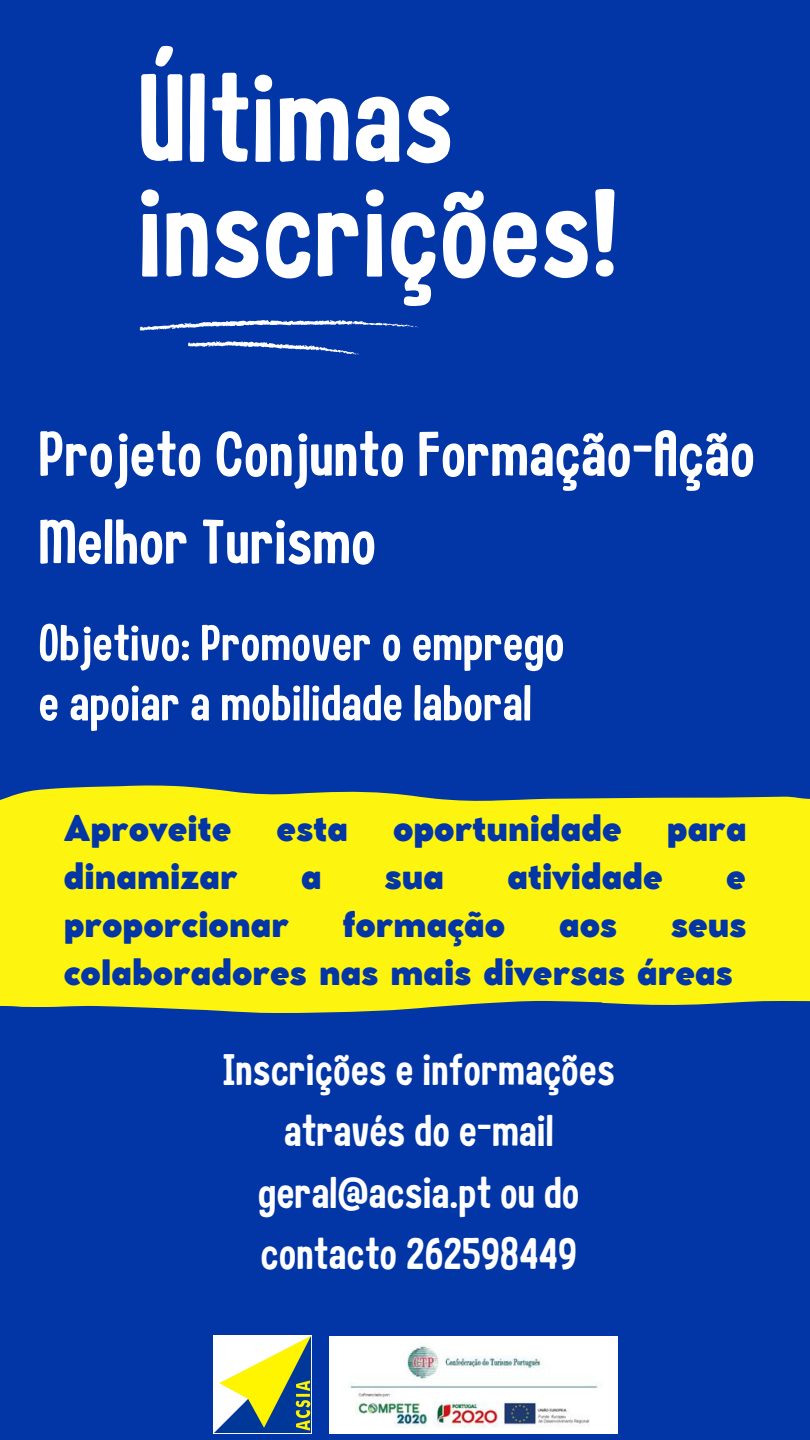
<style>
.page{position:relative;width:810px;height:1440px;background:#0235a5}
.page>*{position:absolute;margin:0;border:0;box-sizing:border-box;transform-origin:0 0}
.t1{font:125.2px/114.8px "Childling";color:#fefffe}
.t2{font:63.2px/87.8px "Childling";color:#fefffe}
.t3{font:50.2px/60px "Childling";color:#fefffe}
.t4{font:44.1px/61.5px "Childling";color:#fefffe;text-align:center}
.t5{font:800 34.6px/48px "Cocomat Pro";color:#0235a5}
</style>
<div class="page">
<svg style="left:0;top:785px;width:810px;height:228px;fill:#fdf410"></svg>
<svg style="left:139px;top:319px;width:279px;height:36px"></svg>
<img style="left:214px;top:1336px;width:98px;height:98px">
<img style="left:329px;top:1336px;width:288px;height:98px">
<h1 class="t1" style="left:137px;top:67px;width:482px">Últimas inscrições!</h1>
<h2 class="t2" style="left:38px;top:413px;width:718px">Projeto Conjunto Formação-Ação<br>Melhor Turismo</h2>
<h3 class="t3" style="left:38px;top:615px;width:528px">Objetivo: Promover o emprego e apoiar a mobilidade laboral</h3>
<p class="t5" style="left:64px;top:808px;width:169px">Aproveite</p>
<p class="t5" style="left:277px;top:808px;width:73px">esta</p>
<p class="t5" style="left:393px;top:808px;width:230px">oportunidade</p>
<p class="t5" style="left:667px;top:808px;width:81px">para</p>
<p class="t5" style="left:64px;top:856px;width:175px">dinamizar</p>
<p class="t5" style="left:301px;top:856px;width:22px">a</p>
<p class="t5" style="left:385px;top:856px;width:61px">sua</p>
<p class="t5" style="left:508px;top:856px;width:157px">atividade</p>
<p class="t5" style="left:726px;top:856px;width:21px">e</p>
<p class="t5" style="left:64px;top:904px;width:227px">proporcionar</p>
<p class="t5" style="left:343px;top:904px;width:164px">formação</p>
<p class="t5" style="left:559px;top:904px;width:60px">aos</p>
<p class="t5" style="left:64px;top:904px;width:684px;text-indent:607px">seus colaboradores nas mais diversas áreas</p>
<p class="t4" style="left:222px;top:1041px;width:394px">Inscrições e informações através do e-mail geral@acsia.pt ou do contacto 262598449</p>
</div>
